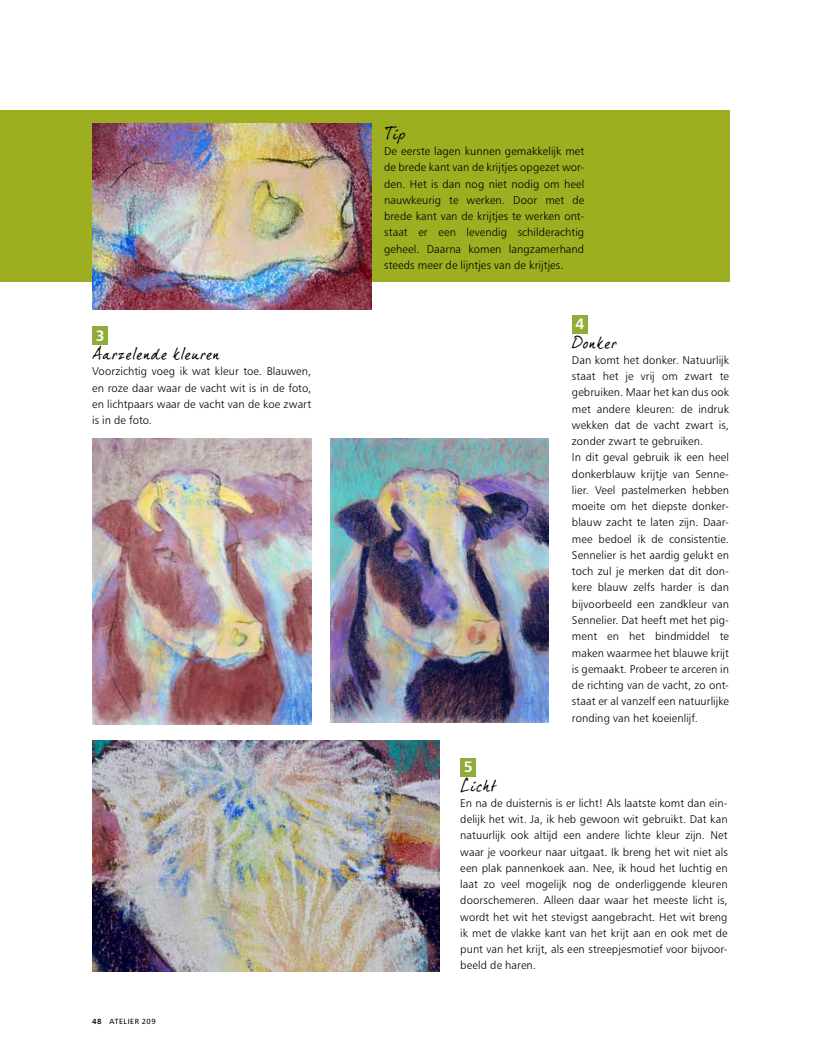
<style>
.page{position:relative;width:815px;height:1053px;background:#fff}
.page>*{position:absolute;margin:0;border:0;box-sizing:border-box;transform-origin:0 0}
.t1{font:16.25px "Dear Joe 5 CASUAL";letter-spacing:.005em;color:#000}
.t2{font:15px "Humanist 777 BT Bold B";color:#fff}
.t3{font:11.25px/16.2px "Humanist 777 BT Light B";letter-spacing:.005em;color:#000;text-align:justify}
.t4{font:7.5px "Humanist 777 BT Roman B";letter-spacing:.07em;color:#000}
.s1{font-family:"Humanist 777 BT Bold B"}
</style>
<div class="page">
<div style="left:0;top:110px;width:730px;height:172px;background:#9dae21"></div>
<img style="left:92px;top:123px;width:280px;height:186px">
<img style="left:93px;top:439px;width:218px;height:285px">
<div style="left:92px;top:326px;width:16px;height:19px;background:#90ad3a"></div>
<img style="left:330px;top:439px;width:219px;height:283px">
<img style="left:93px;top:740px;width:346px;height:231px">
<div style="left:572px;top:315px;width:16px;height:18px;background:#90ad3a"></div>
<div style="left:460px;top:757px;width:16px;height:19px;background:#90ad3a"></div>
<h2 class="t2" style="left:96px;top:326px;width:10px">3</h2>
<h1 class="t1" style="left:92px;top:344px;width:129px">Aarzelende kleuren</h1>
<p class="t3" style="left:92px;top:363px;width:221px">Voorzichtig voeg ik wat kleur toe. Blauwen, en roze daar waar de vacht wit is in de foto, en lichtpaars waar de vacht van de koe zwart is in de foto.</p>
<p class="t4" style="left:92px;top:1016px;width:65px"><span class="s1">48</span> ATELIER 209</p>
<h1 class="t1" style="left:384px;top:124px;width:23px">Tip</h1>
<p class="t3" style="left:384px;top:143px;width:202px">De eerste lagen kunnen gemakkelijk met de brede kant van de krijtjes opgezet wor&shy;den. Het is dan nog niet nodig om heel nauwkeurig te werken. Door met de brede kant van de krijtjes te werken ont&shy;staat er een levendig schilderachtig geheel. Daarna komen langzamerhand steeds meer de lijntjes van de krijtjes.</p>
<h2 class="t2" style="left:575px;top:314px;width:10px">4</h2>
<h1 class="t1" style="left:572px;top:332px;width:47px">Donker</h1>
<p class="t3" style="left:572px;top:352px;width:159px;text-align:left">Dan komt het donker. Natuurlijk staat het je vrij om zwart te gebruiken. Maar het kan dus ook met andere kleuren: de indruk wekken dat de vacht zwart is, zonder zwart te gebruiken.<br>In dit geval gebruik ik een heel donkerblauw krijtje van Senne&shy;lier. Veel pastelmerken hebben moeite om het diepste donker&shy;blauw zacht te laten zijn. Daar&shy;mee bedoel ik de consistentie.<br>Sennelier is het aardig gelukt en toch zul je merken dat dit don&shy;kere blauw zelfs harder is dan bijvoorbeeld een zandkleur van<br>Sennelier. Dat heeft met het pig&shy;ment en het bindmiddel te maken waarmee het blauwe krijt is gemaakt. Probeer te arceren in de richting van de vacht, zo ont&shy;staat er al vanzelf een natuurlijke ronding van het koeienlijf.</p>
<h2 class="t2" style="left:464px;top:757px;width:10px">5</h2>
<h1 class="t1" style="left:460px;top:775px;width:38px">Licht</h1>
<p class="t3" style="left:460px;top:794px;width:269px">En na de duisternis is er licht! Als laatste komt dan ein&shy;delijk het wit. Ja, ik heb gewoon wit gebruikt. Dat kan natuurlijk ook altijd een andere lichte kleur zijn. Net waar je voorkeur naar uitgaat. Ik breng het wit niet als een plak pannenkoek aan. Nee, ik houd het luchtig en laat zo veel mogelijk nog de onderliggende kleuren doorschemeren. Alleen daar waar het meeste licht is, wordt het wit het stevigst aangebracht. Het wit breng ik met de vlakke kant van het krijt aan en ook met de punt van het krijt, als een streepjesmotief voor bijvoor&shy;beeld de haren.</p>
</div>
